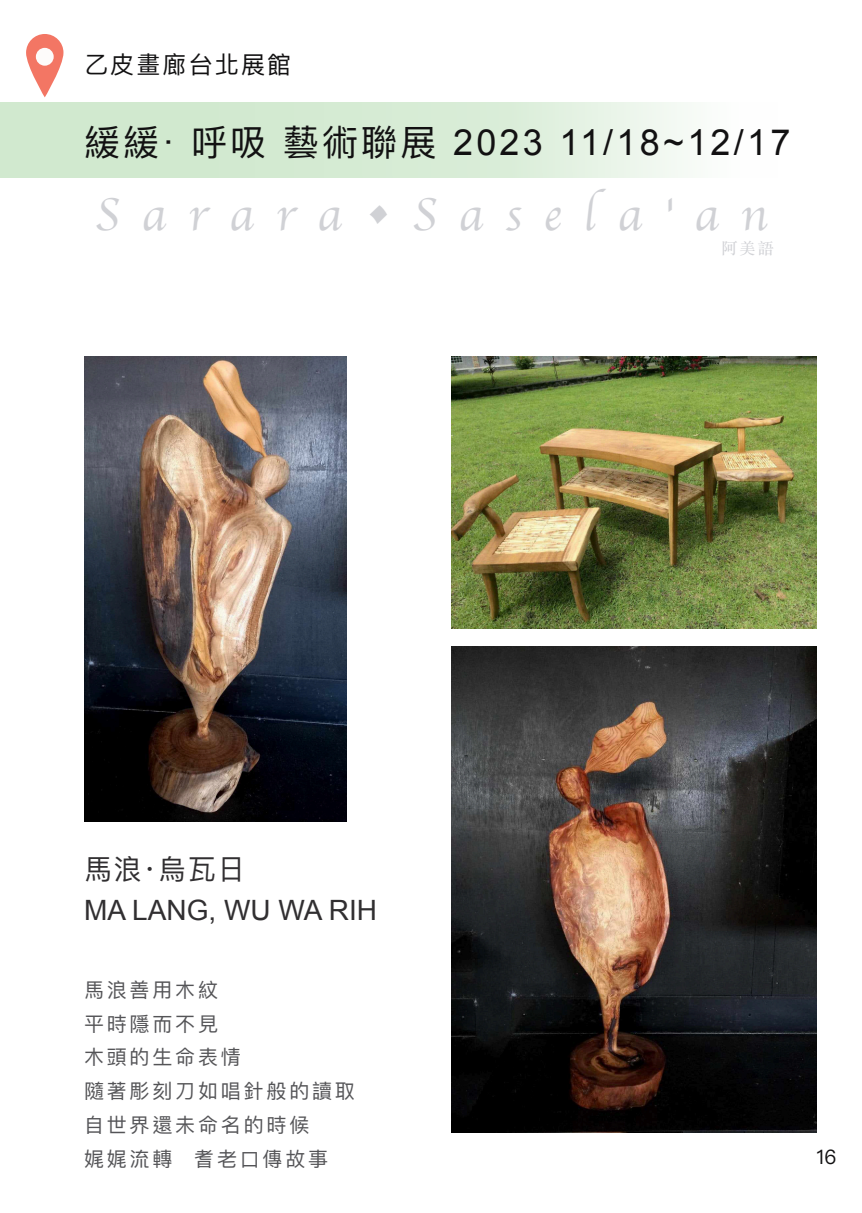
<style>
.page{position:relative;width:862px;height:1213px;background:#fff}
.page>*{position:absolute;margin:0;border:0;box-sizing:border-box;transform-origin:0 0}
.t1{font:48px "Apple Chancery";letter-spacing:.45em;color:#d0d1d5}
.t2{font:36px "Arial";letter-spacing:.09em;color:#121112}
.t3{font:28px "Arial";color:#312f31}
.t4{font:28px "Ping Fang TC";color:#312f31}
.t5{font:24px "Ping Fang TC";letter-spacing:.09em;color:#121112}
.t6{font:20px/33.8px "Ping Fang TC";letter-spacing:.14em;color:#545457}
.t7{font:20px "Ping Fang TC";color:#121112}
.t8{font:16px "ST Songti TC Regular";color:#d0d1d5}
.s1{font-family:"Ping Fang TC"}
</style>
<div class="page">
<div style="left:0;top:102px;width:777px;height:76px;background:linear-gradient(to right,#c6e4c4,#f3f9f3)"></div>
<svg style="left:26px;top:34px;width:37px;height:63px;fill:#f37664"></svg>
<div style="left:36px;top:48px;width:18px;height:18px;background:#fdfbfa;border-radius:50%"></div>
<img style="left:452px;top:646px;width:364px;height:487px">
<img style="left:452px;top:356px;width:364px;height:273px">
<img style="left:84px;top:356px;width:262px;height:466px">
<p class="t5" style="left:84px;top:53px;width:209px">乙皮畫廊台北展館</p>
<h2 class="t2" style="left:84px;top:129px;width:708px"><span class="s1">緩緩</span>· <span class="s1">呼吸藝術聯展</span> 2023 11/18~12/17</h2>
<h1 class="t1" style="left:95px;top:192px;width:674px">Sarara•Sasela'an</h1>
<p class="t8" style="left:721px;top:239px;width:54px">阿美語</p>
<h3 class="t4" style="left:84px;top:854px;width:162px">馬浪·烏瓦日</h3>
<h3 class="t3" style="left:84px;top:900px;width:294px">MA LANG, WU WA RIH</h3>
<p class="t6" style="left:84px;top:973px;width:272px">馬浪善用木紋<br>平時隱而不見<br>木頭的生命表情<br>隨著彫刻刀如唱針般的讀取自世界還未命名的時候<br>娓娓流轉 耆老口傳故事</p>
<p class="t7" style="left:816px;top:1146px;width:22px">16</p>
</div>
